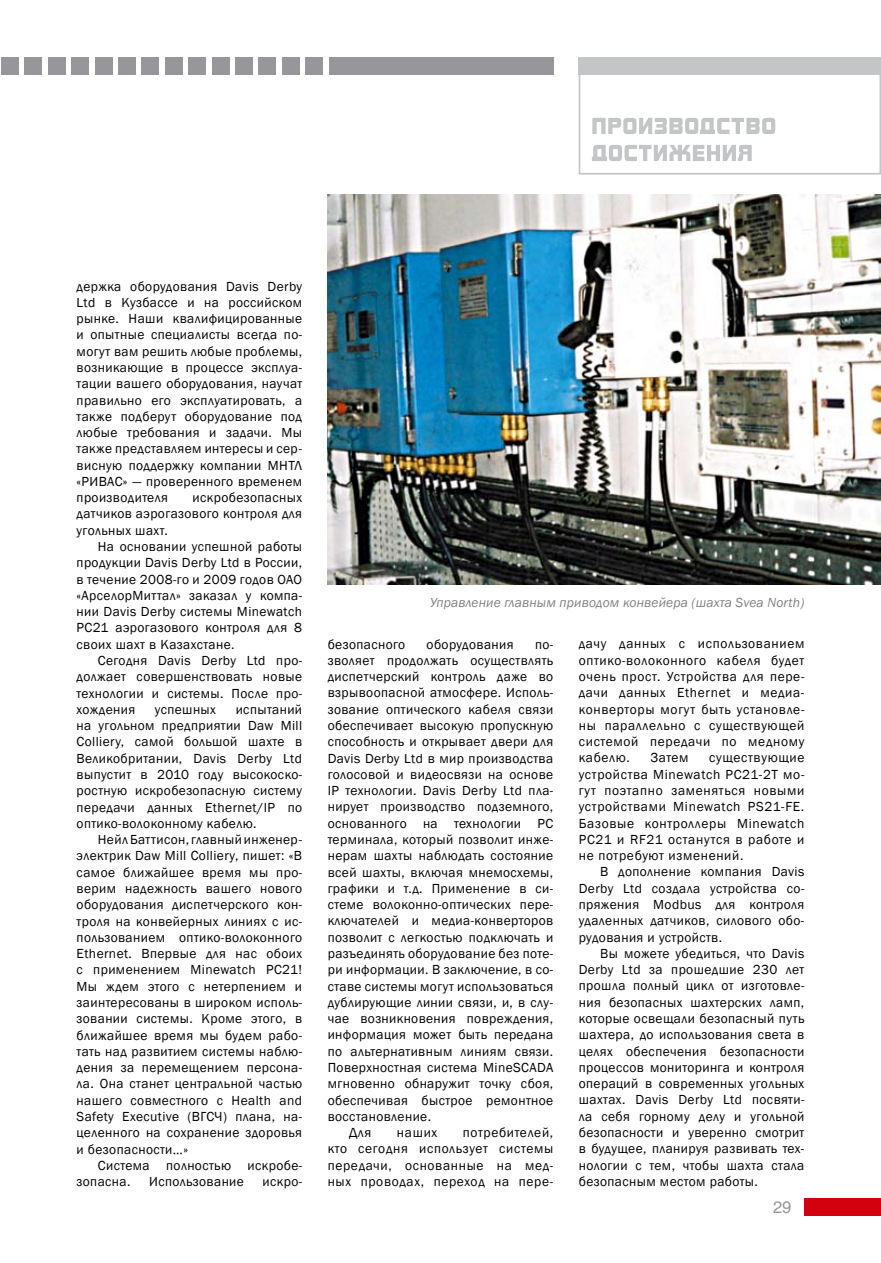
<style>
.page{position:relative;width:881px;height:1263px;background:#fff}
.page>*{position:absolute;margin:0;border:0;box-sizing:border-box;transform-origin:0 0}
.t1{font:16.5px "Helios";color:#97979b}
.t2{font:13.5px/16.4px "Franklin Gothic";letter-spacing:.03em;color:#000;text-align:justify}
.t3{font:italic 13.5px "Franklin Gothic";letter-spacing:.01em;color:#818084}
</style>
<div class="page">
<img style="left:327px;top:194px;width:553px;height:391px">
<div style="left:578px;top:57px;width:302px;height:117px;border:2px solid #c3c5c7"></div>
<div style="left:329px;top:58px;width:224px;height:17px;background:#97979b"></div>
<div style="left:1px;top:58px;width:17px;height:17px;background:#97979b"></div>
<div style="left:578px;top:58px;width:302px;height:17px;background:#c3c5c7"></div>
<svg style="left:592px;top:145px;width:159px;height:16px"></svg>
<svg style="left:592px;top:118px;width:183px;height:16px"></svg>
<div style="left:804px;top:1198px;width:76px;height:17px;background:#d1010e"></div>
<div style="left:25px;top:58px;width:17px;height:17px;background:#97979b"></div>
<div style="left:48px;top:58px;width:17px;height:17px;background:#97979b"></div>
<div style="left:72px;top:58px;width:17px;height:17px;background:#97979b"></div>
<div style="left:95px;top:58px;width:17px;height:17px;background:#97979b"></div>
<div style="left:118px;top:58px;width:17px;height:17px;background:#97979b"></div>
<div style="left:142px;top:58px;width:17px;height:17px;background:#97979b"></div>
<div style="left:165px;top:58px;width:17px;height:17px;background:#97979b"></div>
<div style="left:188px;top:58px;width:17px;height:17px;background:#97979b"></div>
<div style="left:212px;top:58px;width:17px;height:17px;background:#97979b"></div>
<div style="left:235px;top:58px;width:17px;height:17px;background:#97979b"></div>
<div style="left:259px;top:58px;width:17px;height:17px;background:#97979b"></div>
<div style="left:282px;top:58px;width:17px;height:17px;background:#97979b"></div>
<div style="left:305px;top:58px;width:17px;height:17px;background:#97979b"></div>
<p class="t2" style="left:77px;top:278px;width:227px">держка оборудования Davis Derby Ltd в Кузбассе и на российском рынке. Наши квалифицированные и опытные специалисты всегда по&shy;могут вам решить любые проблемы, возникающие в процессе эксплуа&shy;тации вашего оборудования, научат правильно его эксплуатировать, а также подберут оборудование под любые требования и задачи. Мы также представляем интересы и сер&shy;висную поддержку компании МНТЛ «РИВАС» — проверенного временем производителя</p>
<p class="t2" style="left:77px;top:490px;width:227px;text-indent:116px">искробезопасных датчиков аэрогазового контроля для угольных шахт.</p>
<p class="t2" style="left:77px;top:539px;width:227px;text-indent:21px">На основании успешной работы продукции Davis Derby Ltd в России, в течение 2008-го и 2009 годов ОАО «АрселорМиттал» заказал у компа&shy;нии Davis Derby системы Minewatch РС21 аэрогазового контроля для 8 своих шахт в Казахстане.</p>
<p class="t2" style="left:77px;top:653px;width:227px;text-indent:21px">Сегодня Davis Derby Ltd про&shy;должает совершенствовать новые технологии и системы. После про&shy;хождения</p>
<p class="t2" style="left:77px;top:701px;width:227px;text-indent:159px">испытаний на угольном предприятии Daw Mill Colliery, самой большой шахте в Великобритании, Davis Derby Ltd выпустит в 2010 году высокоско&shy;ростную искробезопасную систему передачи данных Ethernet/IP по оптико-волоконному кабелю.</p>
<p class="t2" style="left:77px;top:832px;width:227px;text-indent:21px">Нейл Баттисон, главный инженер&shy;электрик Daw Mill Colliery, пишет: «В самое ближайшее время мы про&shy;верим надежность вашего нового оборудования диспетчерского кон&shy;троля на конвейерных линиях с ис&shy;пользованием оптико-волоконного Ethernet. Впервые для нас обоих с применением Minewatch РС21!<br>Мы ждем этого с нетерпением и заинтересованы в широком исполь&shy;зовании системы. Кроме этого, в ближайшее время мы будем рабо&shy;тать над развитием системы наблю&shy;дения за перемещением персона&shy;ла. Она станет центральной частью нашего совместного с Health and Safety Executive (ВГСЧ) плана, на&shy;целенного на сохранение здоровья и безопасности…»</p>
<p class="t2" style="left:77px;top:1157px;width:227px;text-indent:21px">Система полностью искробе&shy;зопасна.</p>
<p class="t2" style="left:155px;top:701px;width:63px">успешных</p>
<p class="t2" style="left:149px;top:1174px;width:96px">Использование</p>
<p class="t2" style="left:262px;top:1174px;width:41px">искро-</p>
<p class="t3" style="left:430px;top:594px;width:375px">Управление главным приводом конвейера (шахта Svea North)</p>
<p class="t2" style="left:327px;top:636px;width:79px">безопасного</p>
<p class="t2" style="left:426px;top:636px;width:88px">оборудования</p>
<p class="t2" style="left:535px;top:636px;width:20px">по-</p>
<p class="t2" style="left:327px;top:652px;width:227px">зволяет продолжать осуществлять</p>
<p class="t2" style="left:327px;top:669px;width:227px">диспетчерский контроль даже во</p>
<p class="t2" style="left:327px;top:685px;width:227px">взрывоопасной атмосфере. Исполь-</p>
<p class="t2" style="left:327px;top:701px;width:227px">зование оптического кабеля связи</p>
<p class="t2" style="left:327px;top:718px;width:227px">обеспечивает высокую пропускную</p>
<p class="t2" style="left:327px;top:734px;width:227px">способность и открывает двери для</p>
<p class="t2" style="left:327px;top:750px;width:227px">Davis Derby Ltd в мир производства</p>
<p class="t2" style="left:327px;top:766px;width:227px">голосовой и видеосвязи на основе</p>
<p class="t2" style="left:327px;top:783px;width:227px">IP технологии. Davis Derby Ltd пла-</p>
<p class="t2" style="left:327px;top:799px;width:227px">нирует производство подземного,</p>
<p class="t2" style="left:327px;top:815px;width:227px">основанного на технологии PC</p>
<p class="t2" style="left:327px;top:832px;width:227px">терминала, который позволит инже-</p>
<p class="t2" style="left:327px;top:848px;width:227px">нерам шахты наблюдать состояние</p>
<p class="t2" style="left:327px;top:864px;width:227px">всей шахты, включая мнемосхемы,</p>
<p class="t2" style="left:327px;top:880px;width:227px">графики и т.д. Применение в си-</p>
<p class="t2" style="left:327px;top:897px;width:227px">стеме волоконно-оптических пере-</p>
<p class="t2" style="left:327px;top:913px;width:227px">ключателей и медиа-конверторов</p>
<p class="t2" style="left:327px;top:929px;width:227px">позволит с легкостью подключать и</p>
<p class="t2" style="left:327px;top:946px;width:227px">разъединять оборудование без поте-</p>
<p class="t2" style="left:327px;top:962px;width:227px">ри информации. В заключение, в со-</p>
<p class="t2" style="left:327px;top:978px;width:227px">ставе системы могут использоваться</p>
<p class="t2" style="left:327px;top:994px;width:227px">дублирующие линии связи, и, в слу-</p>
<p class="t2" style="left:327px;top:1011px;width:227px">чае возникновения повреждения,</p>
<p class="t2" style="left:327px;top:1027px;width:227px">информация может быть передана</p>
<p class="t2" style="left:327px;top:1043px;width:227px">по альтернативным линиям связи.</p>
<p class="t2" style="left:327px;top:1059px;width:227px">Поверхностная система MineSCADA</p>
<p class="t2" style="left:327px;top:1076px;width:227px">мгновенно обнаружит точку сбоя,</p>
<p class="t2" style="left:327px;top:1092px;width:227px">обеспечивая быстрое ремонтное</p>
<p class="t2" style="left:327px;top:1108px;width:105px">восстановление.</p>
<p class="t2" style="left:349px;top:1125px;width:24px">Для</p>
<p class="t2" style="left:397px;top:1125px;width:42px">наших</p>
<p class="t2" style="left:327px;top:1125px;width:227px;text-indent:135px">потребителей, кто сегодня использует системы передачи, основанные на мед&shy;ных проводах, переход на пере-</p>
<p class="t2" style="left:578px;top:636px;width:227px">дачу данных с использованием оптико-волоконного кабеля будет очень прост. Устройства для пере&shy;дачи данных Ethernet и медиа&shy;конверторы могут быть установле&shy;ны параллельно c существующей системой передачи по медному кабелю.</p>
<p class="t2" style="left:650px;top:750px;width:39px">Затем</p>
<p class="t2" style="left:578px;top:750px;width:227px;text-indent:130px">существующие устройства Minewatch РС21-2Т мо&shy;гут поэтапно заменяться новыми устройствами Minewatch PS21-FE.<br>Базовые контроллеры Minewatch РС21 и RF21 останутся в работе и не потребуют изменений.</p>
<p class="t2" style="left:578px;top:864px;width:227px;text-indent:21px">В дополнение компания Davis Derby Ltd создала устройства со&shy;пряжения Modbus для контроля удаленных датчиков, силового обо&shy;рудования и устройств.</p>
<p class="t2" style="left:578px;top:945px;width:227px;text-indent:21px">Вы можете убедиться, что Davis Derby Ltd за прошедшие 230 лет прошла полный цикл от изготовле&shy;ния безопасных шахтерских ламп, которые освещали безопасный путь шахтера, до использования света в целях обеспечения безопасности процессов мониторинга и контроля операций в современных угольных шахтах. Davis Derby Ltd посвяти&shy;ла себя горному делу и угольной безопасности и уверенно смотрит в будущее, планируя развивать тех&shy;нологии с тем, чтобы шахта стала безопасным местом работы.</p>
<p class="t1" style="left:772px;top:1197px;width:20px">29</p>
</div>
